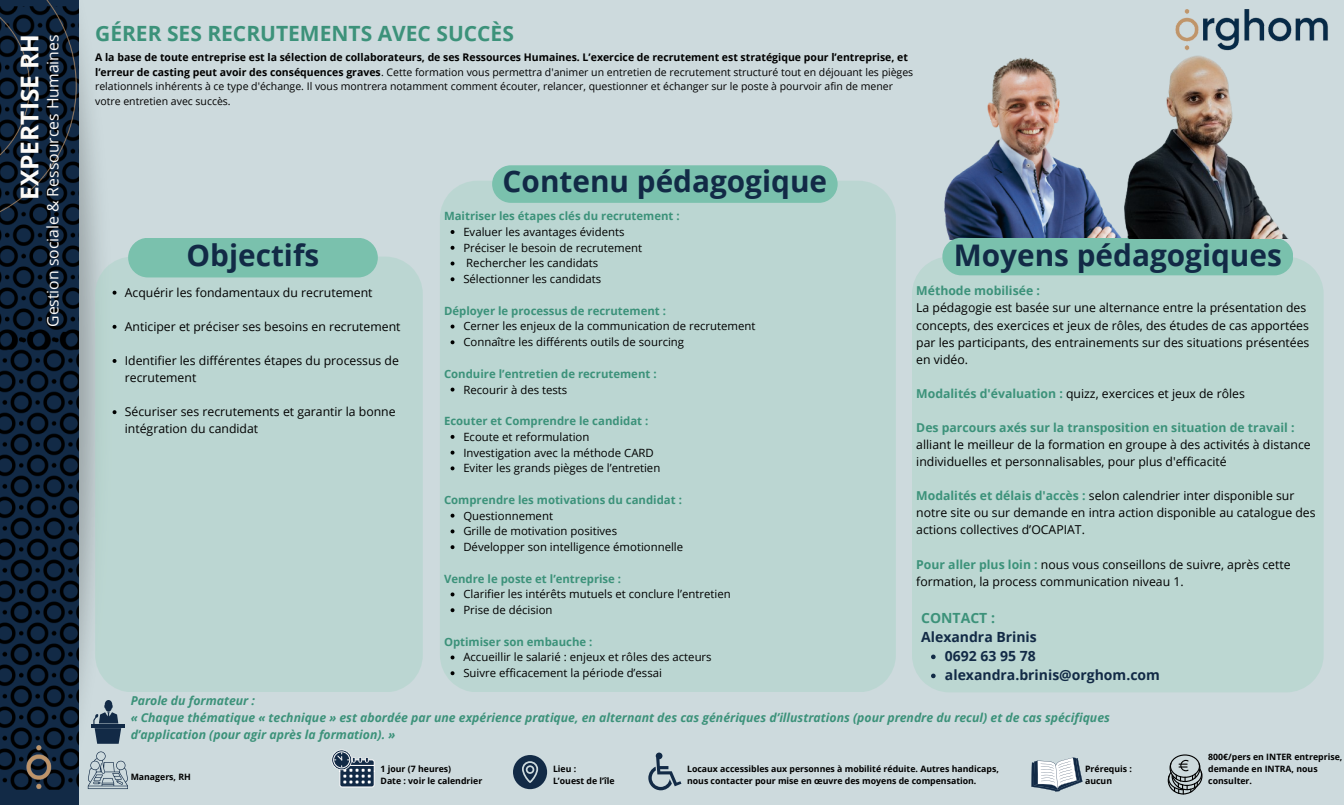
<style>
.page{position:relative;width:1344px;height:805px;background:#cddadd}
.page>*{position:absolute;margin:0;border:0;box-sizing:border-box;transform-origin:0 0}
.t1{font:700 29.75px "Open Sans";color:#122a46}
.t2{font:700 24.5px "Open Sans";color:#fdfbf8}
.t3{font:700 21px "Open Sans";color:#3c927a}
.t4{font:15.75px "Open Sans";color:#fdfbf8}
.t5{font:700 14px/19.1px "Open Sans";color:#122a46}
.t6{font:12.25px/17.1px "Open Sans";color:#000}
.t7{font:italic 700 12.25px/17.1px "Open Sans";color:#3c927a}
.t8{font:700 12.25px "Open Sans";color:#3c927a}
.t9{font:11.38px "Open Sans";color:#000}
.t10{font:700 11.38px "Open Sans";color:#3c927a}
.t11{font:10.5px/14.4px "Open Sans";color:#000}
.t12{font:700 8.75px/11.8px "Open Sans";color:#000}
.s1{font-weight:700}
.s2{font-weight:700;color:#3c927a}
.s3{color:#3c927a}
</style>
<div class="page">
<img style="left:78px;top:0;width:65px;height:805px">
<img style="left:0;top:0;width:78px;height:805px">
<div style="left:440px;top:181px;width:456px;height:511px;background:#bbd6d2"></div>
<div style="left:912px;top:258px;width:412px;height:434px;background:#bcd7d2"></div>
<img style="left:944px;top:57px;width:155px;height:182px">
<div style="left:95px;top:256px;width:328px;height:436px;background:#bbd6d2"></div>
<svg style="left:88px;top:751px;width:40px;height:38px"></svg>
<svg style="left:331px;top:749px;width:44px;height:38px"></svg>
<svg style="left:648px;top:752px;width:33px;height:38px"></svg>
<svg style="left:513px;top:755px;width:34px;height:34px"></svg>
<svg style="left:1031px;top:757px;width:51px;height:34px"></svg>
<svg style="left:1168px;top:754px;width:35px;height:40px"></svg>
<hr style="left:91px;top:724px;width:34px;height:3px;background:#122a46">
<svg style="left:93px;top:700px;width:28px;height:43px"></svg>
<div style="left:128px;top:238px;width:250px;height:39px;background:#7ac1ad;border-radius:20px"></div>
<div style="left:492px;top:165px;width:346px;height:38px;background:#7ac1ad;border-radius:19px"></div>
<div style="left:942px;top:238px;width:351px;height:37px;background:#7ac1ad;border-radius:19px"></div>
<svg style="left:451px;top:230px;width:4px;height:4px"></svg>
<svg style="left:451px;top:246px;width:4px;height:4px"></svg>
<svg style="left:451px;top:261px;width:4px;height:4px"></svg>
<svg style="left:451px;top:277px;width:4px;height:4px"></svg>
<svg style="left:451px;top:324px;width:4px;height:4px"></svg>
<svg style="left:451px;top:340px;width:4px;height:4px"></svg>
<svg style="left:451px;top:387px;width:4px;height:4px"></svg>
<svg style="left:451px;top:435px;width:4px;height:4px"></svg>
<svg style="left:451px;top:450px;width:4px;height:4px"></svg>
<svg style="left:451px;top:466px;width:4px;height:4px"></svg>
<svg style="left:451px;top:513px;width:4px;height:4px"></svg>
<svg style="left:451px;top:529px;width:4px;height:4px"></svg>
<svg style="left:451px;top:545px;width:4px;height:4px"></svg>
<svg style="left:451px;top:592px;width:4px;height:4px"></svg>
<svg style="left:451px;top:608px;width:4px;height:4px"></svg>
<svg style="left:451px;top:655px;width:4px;height:4px"></svg>
<svg style="left:451px;top:671px;width:4px;height:4px"></svg>
<img style="left:24px;top:742px;width:29px;height:47px">
<img style="left:1175px;top:9px;width:153px;height:37px">
<img style="left:1099px;top:46px;width:188px;height:192px">
<svg style="left:113px;top:291px;width:4px;height:3px"></svg>
<svg style="left:113px;top:325px;width:4px;height:4px"></svg>
<svg style="left:113px;top:359px;width:4px;height:4px"></svg>
<svg style="left:113px;top:410px;width:4px;height:4px"></svg>
<svg style="left:931px;top:654px;width:5px;height:5px"></svg>
<svg style="left:931px;top:673px;width:5px;height:5px"></svg>
<h5 class="t2" style="left:12px;top:200px;width:168px;rotate:-90deg">EXPERTISE RH</h5>
<p class="t4" style="left:42px;top:327px;width:294px;rotate:-90deg">Gestion sociale &amp; Ressources Humaines</p>
<p class="t3" style="left:95px;top:19px;width:420px">GÉRER SES RECRUTEMENTS AVEC SUCCÈS</p>
<p class="t11" style="left:95px;top:50px;width:820px"><span class="s1">A la base de toute entreprise est la sélection de collaborateurs, de ses Ressources Humaines. L’exercice de recrutement est stratégique pour l’entreprise, et l’erreur de casting peut avoir des conséquences graves</span>. Cette formation vous permettra d'animer un entretien de recrutement structuré tout en déjouant les pièges relationnels inhérents à ce type d'échange. Il vous montrera notamment comment écouter, relancer, questionner et échanger sur le poste à pourvoir afin de mener votre entretien avec succès.</p>
<p class="t1" style="left:187px;top:234px;width:134px">Objectifs</p>
<p class="t6" style="left:125px;top:283px;width:249px">Acquérir les fondamentaux du recrutement</p>
<p class="t6" style="left:125px;top:317px;width:277px">Anticiper et préciser ses besoins en recrutement</p>
<h1 class="t6" style="left:125px;top:351px;width:276px">Identifier les différentes étapes du processus de recrutement</h1>
<h1 class="t6" style="left:125px;top:403px;width:272px">Sécuriser ses recrutements et garantir la bonne intégration du candidat</h1>
<p class="t1" style="left:503px;top:160px;width:326px">Contenu pédagogique</p>
<h2 class="t10" style="left:444px;top:208px;width:237px">Maitriser les étapes clés du recrutement :</h2>
<h4 class="t9" style="left:463px;top:224px;width:163px">Evaluer les avantages évidents</h4>
<p class="t9" style="left:463px;top:239px;width:180px">Préciser le besoin de recrutement</p>
<p class="t9" style="left:466px;top:255px;width:134px">Rechercher les candidats</p>
<p class="t9" style="left:463px;top:271px;width:139px">Sélectionner les candidats</p>
<p class="t10" style="left:444px;top:302px;width:224px">Déployer le processus de recrutement :</p>
<p class="t9" style="left:463px;top:318px;width:294px">Cerner les enjeux de la communication de recrutement</p>
<h3 class="t9" style="left:463px;top:334px;width:222px">Connaître les différents outils de sourcing</h3>
<p class="t10" style="left:444px;top:365px;width:214px">Conduire l’entretien de recrutement :</p>
<p class="t9" style="left:463px;top:381px;width:106px">Recourir à des tests</p>
<h1 class="t10" style="left:444px;top:413px;width:206px">Ecouter et Comprendre le candidat :</h1>
<p class="t9" style="left:463px;top:428px;width:128px">Ecoute et reformulation</p>
<p class="t9" style="left:463px;top:444px;width:192px">Investigation avec la méthode CARD</p>
<p class="t9" style="left:463px;top:460px;width:199px">Eviter les grands pièges de l’entretien</p>
<p class="t10" style="left:444px;top:491px;width:239px">Comprendre les motivations du candidat :</p>
<p class="t9" style="left:463px;top:507px;width:91px">Questionnement</p>
<p class="t9" style="left:463px;top:523px;width:155px">Grille de motivation positives</p>
<p class="t9" style="left:463px;top:539px;width:221px">Développer son intelligence émotionnelle</p>
<p class="t10" style="left:444px;top:570px;width:179px">Vendre le poste et l’entreprise :</p>
<p class="t9" style="left:463px;top:586px;width:269px">Clarifier les intérêts mutuels et conclure l’entretien</p>
<p class="t9" style="left:463px;top:602px;width:91px">Prise de décision</p>
<p class="t10" style="left:444px;top:633px;width:150px">Optimiser son embauche :</p>
<p class="t9" style="left:463px;top:649px;width:250px">Accueillir le salarié : enjeux et rôles des acteurs</p>
<p class="t9" style="left:463px;top:665px;width:200px">Suivre efficacement la période d’essai</p>
<p class="t1" style="left:954px;top:234px;width:330px">Moyens pédagogiques</p>
<p class="t8" style="left:916px;top:282px;width:125px">Méthode mobilisée :</p>
<p class="t6" style="left:916px;top:299px;width:395px">La pédagogie est basée sur une alternance entre la présentation des concepts, des exercices et jeux de rôles, des études de cas apportées par les participants, des entrainements sur des situations présentées en vidéo.</p>
<p class="t6" style="left:916px;top:384px;width:330px"><span class="s2">Modalités d'évaluation :</span> quizz, exercices et jeux de rôles</p>
<p class="t6" style="left:916px;top:418px;width:396px"><span class="s2">Des parcours axés sur la transposition en situation de travail : </span>alliant le meilleur de la formation en groupe à des activités à distance individuelles et personnalisables, pour plus d'efficacité</p>
<p class="t6" style="left:916px;top:487px;width:401px"><span class="s2">Modalités et délais d'accès :</span> selon calendrier inter disponible sur notre site ou sur demande en intra action disponible au catalogue des actions collectives d’OCAPIAT.</p>
<p class="t6" style="left:916px;top:555px;width:376px"><span class="s2">Pour aller plus loin :</span> nous vous conseillons de suivre, après cette formation, la process communication niveau 1.</p>
<p class="t5" style="left:921px;top:608px;width:117px"><span class="s3">CONTACT :<br></span>Alexandra Brinis</p>
<p class="t5" style="left:945px;top:646px;width:92px">0692 63 95 78</p>
<p class="t5" style="left:945px;top:665px;width:216px">alexandra.brinis@orghom.com</p>
<p class="t7" style="left:131px;top:691px;width:126px">Parole du formateur :</p>
<p class="t7" style="left:131px;top:708px;width:981px">« Chaque thématique « technique » est abordée par une expérience pratique, en alternant des cas génériques d’illustrations (pour prendre du recul) et de cas spécifiques d’application (pour agir après la formation). »</p>
<p class="t12" style="left:131px;top:770px;width:62px">Managers, RH</p>
<p class="t12" style="left:381px;top:762px;width:72px">1 jour (7 heures)</p>
<p class="t12" style="left:381px;top:774px;width:103px">Date : voir le calendrier</p>
<p class="t12" style="left:553px;top:762px;width:25px">Lieu :</p>
<p class="t12" style="left:553px;top:774px;width:63px">L’ouest de l’île</p>
<p class="t12" style="left:687px;top:762px;width:313px">Locaux accessibles aux personnes à mobilité réduite. Autres handicaps, nous contacter pour mise en œuvre des moyens de compensation.</p>
<p class="t12" style="left:1085px;top:762px;width:48px">Prérequis :</p>
<p class="t12" style="left:1085px;top:774px;width:29px">aucun</p>
<p class="t12" style="left:1208px;top:750px;width:136px">800€/pers en INTER entreprise, demande en INTRA, nous consulter.</p>
</div>
